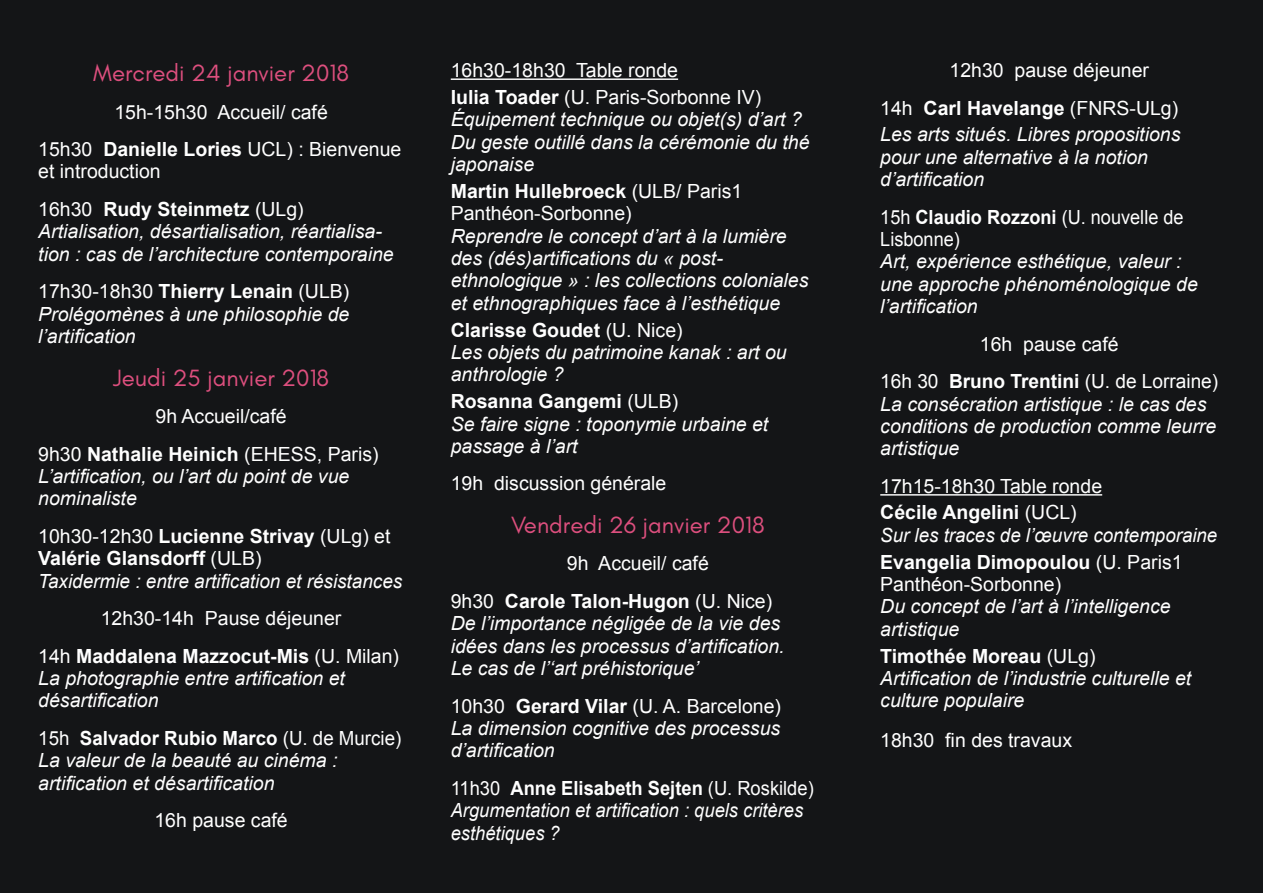
<style>
.page{position:relative;width:1263px;height:893px;background:#141517}
.page>*{position:absolute;margin:0;border:0;box-sizing:border-box;transform-origin:0 0}
.t1{font:24px "Glacial Indifference";color:#dd4f7e}
.t2{font:italic 19.5px/22.4px "Arial";color:#fff}
.t3{font:19.5px/37.3px "Arial";color:#fff}
.t4{font:italic 19.5px/22.5px "Arial";color:#fff;scale:.94 1}
.t5{font:italic 19.5px/26.7px "Arial";color:#fff;scale:.96 1}
.t6{font:19.5px/22.5px "Arial";color:#fff;scale:.93 1}
.s1{font-weight:700}
.s2{font-style:normal}
.s3{font-weight:700;font-style:normal}
</style>
<div class="page">
<hr style="left:451px;top:78px;width:227px;height:2px;background:#fff">
<hr style="left:880px;top:494px;width:222px;height:2px;background:#fff">
<p class="t1" style="left:93px;top:60px;width:257px">Mercredi 24 janvier 2018</p>
<p class="t3" style="left:38px;top:93px;width:365px;text-align:center">15h-15h30 Accueil/ café<br>15h30 <span class="s1">Danielle Lories</span> UCL) : Bienvenue</p>
<p class="t3" style="left:38px;top:153px;width:267px">et introduction<br>16h30 <span class="s1">Rudy Steinmetz</span> (ULg)</p>
<p class="t2" style="left:38px;top:221px;width:357px">Artialisation, désartialisation, réartialisa&shy;tion : cas de l’architecture contemporaine</p>
<p class="t2" style="left:38px;top:280px;width:313px;text-align:justify"><span class="s2">17h30-18h30</span> <span class="s3">Thierry Lenain</span> <span class="s2">(ULB)<br></span>Prolégomènes à une philosophie de l’artification</p>
<p class="t1" style="left:113px;top:364px;width:218px">Jeudi 25 janvier 2018</p>
<p class="t3" style="left:38px;top:398px;width:342px;text-indent:117px">9h Accueil/café<br>9h30 <span class="s1">Nathalie Heinich</span> (EHESS, Paris)</p>
<p class="t2" style="left:38px;top:465px;width:313px">L’artification, ou l’art du point de vue nominaliste</p>
<p class="t2" style="left:38px;top:525px;width:366px"><span class="s2">10h30-12h30</span> <span class="s3">Lucienne Strivay</span> <span class="s2">(ULg) et<br></span><span class="s3">Valérie Glansdorff</span> <span class="s2">(ULB)<br></span>Taxidermie : entre artification et résistances</p>
<p class="t3" style="left:38px;top:600px;width:362px;text-align:center">12h30-14h Pause déjeuner<br>14h <span class="s1">Maddalena Mazzocut-Mis</span> (U. Milan)</p>
<p class="t2" style="left:38px;top:667px;width:308px">La photographie entre artification et désartification</p>
<p class="t2" style="left:38px;top:727px;width:365px"><span class="s2">15h</span> <span class="s3">Salvador Rubio Marco</span> <span class="s2">(U. de Murcie)<br></span>La valeur de la beauté au cinéma : artification et désartification</p>
<p class="t3" style="left:154px;top:802px;width:135px">16h pause café</p>
<p class="t3" style="left:451px;top:57px;width:312px;line-height:26.7px">16h30-18h30 Table ronde<br><span class="s1">Iulia Toader</span> (U. Paris-Sorbonne IV)</p>
<p class="t2" style="left:451px;top:108px;width:360px">Équipement technique ou objet(s) d’art ?<br>Du geste outillé dans la cérémonie du thé japonaise</p>
<p class="t3" style="left:451px;top:180px;width:293px;line-height:22.5px"><span class="s1">Martin Hullebroeck</span> (ULB/ Paris1<br>Panthéon-Sorbonne)</p>
<p class="t2" style="left:451px;top:225px;width:359px">Reprendre le concept d’art à la lumière des (dés)artifications du « post&shy;ethnologique » : les collections coloniales et ethnographiques face à l’esthétique</p>
<p class="t2" style="left:451px;top:319px;width:338px"><span class="s3">Clarisse Goudet</span> <span class="s2">(U. Nice)<br></span>Les objets du patrimoine kanak : art ou anthrologie ?</p>
<p class="t2" style="left:451px;top:390px;width:319px"><span class="s3">Rosanna Gangemi</span> <span class="s2">(ULB)<br></span>Se faire signe : toponymie urbaine et passage à l’art</p>
<p class="t3" style="left:451px;top:465px;width:217px">19h discussion générale</p>
<p class="t1" style="left:511px;top:512px;width:255px">Vendredi 26 janvier 2018</p>
<p class="t3" style="left:451px;top:545px;width:323px;text-indent:116px">9h Accueil/ café<br>9h30 <span class="s1">Carole Talon-Hugon</span> (U. Nice)</p>
<p class="t2" style="left:451px;top:613px;width:335px">De l’importance négligée de la vie des idées dans les processus d’artification.<br>Le cas de l’‘art préhistorique’</p>
<p class="t2" style="left:451px;top:695px;width:332px;text-align:justify"><span class="s2">10h30</span> <span class="s3">Gerard Vilar</span> <span class="s2">(U. A. Barcelone)<br></span>La dimension cognitive des processus d’artification</p>
<p class="t4" style="left:451px;top:777px;width:388px"><span class="s2">11h30</span> <span class="s3">Anne Elisabeth Sejten</span> <span class="s2">(U. Roskilde)<br></span>Argumentation et artification : quels critères esthétiques ?</p>
<p class="t3" style="left:880px;top:52px;width:300px;text-indent:69px">12h30 pause déjeuner<br>14h <span class="s1">Carl Havelange</span> (FNRS-ULg)</p>
<p class="t2" style="left:880px;top:123px;width:302px">Les arts situés. Libres propositions pour une alternative à la notion d’artification</p>
<p class="t6" style="left:880px;top:206px;width:328px">15h <span class="s1">Claudio Rozzoni</span> (U. nouvelle de<br>Lisbonne)</p>
<p class="t2" style="left:880px;top:251px;width:319px">Art, expérience esthétique, valeur : une approche phénoménologique de l’artification</p>
<p class="t3" style="left:880px;top:325px;width:339px;text-align:center">16h pause café<br>16h 30 <span class="s1">Bruno Trentini</span> (U. de Lorraine)</p>
<p class="t2" style="left:880px;top:393px;width:337px">La consécration artistique : le cas des conditions de production comme leurre artistique</p>
<p class="t3" style="left:880px;top:473px;width:223px;line-height:26.7px">17h15-18h30 Table ronde<br><span class="s1">Cécile Angelini</span> (UCL)</p>
<p class="t5" style="left:880px;top:522px;width:353px">Sur les traces de l’œuvre contemporaine<br><span class="s3">Evangelia Dimopoulou</span> <span class="s2">(U. Paris1</span></p>
<p class="t3" style="left:880px;top:566px;width:183px">Panthéon-Sorbonne)</p>
<p class="t2" style="left:880px;top:596px;width:292px">Du concept de l’art à l’intelligence artistique</p>
<p class="t2" style="left:880px;top:645px;width:313px"><span class="s3">Timothée Moreau</span> <span class="s2">(ULg)<br></span>Artification de l’industrie culturelle et culture populaire</p>
<p class="t3" style="left:880px;top:721px;width:193px">18h30 fin des travaux</p>
</div>
